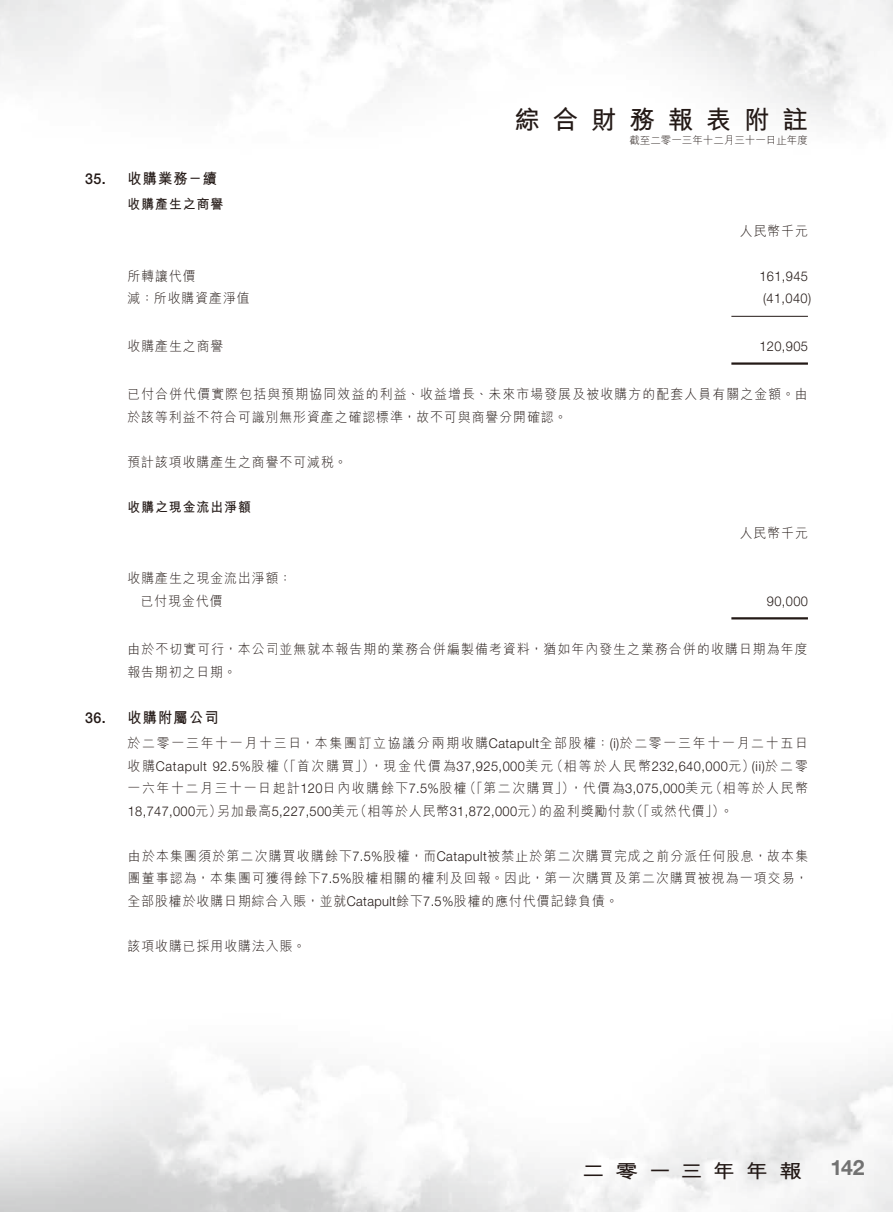
<style>
.page{position:relative;width:893px;height:1212px;background:#fff}
.page>*{position:absolute;margin:0;border:0;box-sizing:border-box;transform-origin:0 0}
.t1{font:700 25.5px "M Hei HK";letter-spacing:.5em;color:#231916}
.t2{font:700 21.15px "Helvetica Neue LT Std";color:#727272}
.t3{font:700 19.05px "M Hei HK";letter-spacing:.455em;color:#231916;scale:1.2 1}
.t4{font:700 15px "M Hei HK";letter-spacing:.08em;color:#231916;scale:.95 1}
.t5{font:500 15px "Helvetica Neue LT Std";color:#231916;scale:.95 1}
.t6{font:300 13.5px/22.5px "M Hei HK";letter-spacing:.09em;color:#231916;scale:.95 1}
.t7{font:300 13.5px "Helvetica Neue LT Std";letter-spacing:.03em;color:#231916;scale:.95 1}
.t8{font:300 13.5px "M Hei HK";letter-spacing:.14em;color:#231916;scale:.95 1}
.t9{font:300 13.5px "M Hei HK";letter-spacing:.13em;color:#231916;scale:.95 1}
.t10{font:300 13.5px "Helvetica Neue LT Std";letter-spacing:.05em;color:#231916;scale:.95 1}
.t11{font:700 13.5px "M Hei HK";letter-spacing:.08em;color:#231916;scale:.95 1}
.t12{font:300 10.5px "M Hei HK";color:#231916}
.s1{font-family:"Helvetica Neue LT Std"}
.s2{font-family:"M Hei HK"}
</style>
<div class="page">
<hr style="left:731px;top:316px;width:77px;height:1px;background:#231916">
<hr style="left:731px;top:362px;width:77px;height:3px;background:#231916">
<hr style="left:731px;top:617px;width:77px;height:2px;background:#231916">
<p class="t5" style="left:85px;top:169px;width:23px">35.</p>
<p class="t5" style="left:85px;top:708px;width:23px">36.</p>
<p class="t4" style="left:128px;top:167px;width:96px">收購業務－續</p>
<p class="t11" style="left:128px;top:194px;width:102px">收購產生之商譽</p>
<p class="t6" style="left:128px;top:264px;width:73px">所轉讓代價</p>
<p class="t6" style="left:128px;top:286px;width:130px">減：所收購資產淨值</p>
<h1 class="t1" style="left:515px;top:101px;width:295px">綜合財務報表附註</h1>
<p class="t12" style="left:629px;top:133px;width:180px">截至二零一三年十二月三十一日止年度</p>
<p class="t6" style="left:740px;top:219px;width:73px">人民幣千元</p>
<p class="t7" style="left:759px;top:268px;width:53px">161,945</p>
<p class="t7" style="left:763px;top:290px;width:52px">)41,040(</p>
<p class="t6" style="left:128px;top:334px;width:102px">收購產生之商譽</p>
<p class="t6" style="left:127px;top:382px;width:718px">已付合併代價實際包括與預期協同效益的利益、收益增長、未來市場發展及被收購方的配套人員有關之金額。由於該等利益不符合可識別無形資產之確認標準，故不可與商譽分開確認。</p>
<p class="t6" style="left:127px;top:450px;width:233px">預計該項收購產生之商譽不可減稅。</p>
<p class="t11" style="left:127px;top:497px;width:131px">收購之現金流出淨額</p>
<p class="t6" style="left:740px;top:522px;width:73px">人民幣千元</p>
<p class="t6" style="left:128px;top:567px;width:174px">收購產生之現金流出淨額：</p>
<p class="t7" style="left:767px;top:593px;width:45px">90,000</p>
<p class="t7" style="left:759px;top:338px;width:53px">120,905</p>
<p class="t6" style="left:141px;top:589px;width:88px">已付現金代價</p>
<p class="t6" style="left:127px;top:637px;width:718px">由於不切實可行，本公司並無就本報告期的業務合併編製備考資料，猶如年內發生之業務合併的收購日期為年度報告期初之日期。</p>
<p class="t4" style="left:128px;top:706px;width:97px">收購附屬公司</p>
<p class="t8" style="left:128px;top:734px;width:718px">於二零一三年十一月十三日，本集團訂立協議分兩期收購<span class="s1">Catapult</span>全部股權： <span class="s1">)i(</span> 於二零一三年十一月二十五日</p>
<p class="t7" style="left:551px;top:758px;width:272px"><span class="s2">（相等於人民幣</span>232,640,000<span class="s2">元）</span>( )i i <span class="s2">於二零</span></p>
<p class="t6" style="left:276px;top:754px;width:105px">（「首次購買」）</p>
<p class="t7" style="left:370px;top:758px;width:194px"><span class="s2">，現金代價為</span>37,925,000<span class="s2">美元</span></p>
<p class="t10" style="left:128px;top:758px;width:161px"><span class="s2">收購</span>Catapult 92.5%<span class="s2">股權</span></p>
<p class="t6" style="left:463px;top:776px;width:118px">（「第二次購買」）</p>
<p class="t9" style="left:128px;top:779px;width:358px">一六年十二月三十一日起計<span class="s1">120</span>日內收購餘下<span class="s1">7.5%</span>股權</p>
<p class="t7" style="left:570px;top:780px;width:152px"><span class="s2">，代價為</span>3,075,000<span class="s2">美元</span></p>
<p class="t6" style="left:709px;top:776px;width:105px">（相等於人民幣</p>
<p class="t7" style="left:217px;top:803px;width:151px"><span class="s2">另加最高</span>5,227,500<span class="s2">美元</span></p>
<p class="t7" style="left:128px;top:803px;width:100px">18,747,000<span class="s2">元）</span></p>
<p class="t6" style="left:127px;top:844px;width:718px;text-align:justify">由於本集團須於第二次購買收購餘下<span class="s1">7.5%</span>股權，而<span class="s1">Catapult</span>被禁止於第二次購買完成之前分派任何股息，故本集團董事認為，本集團可獲得餘下<span class="s1">7.5%</span>股權相關的權利及回報。因此，第一次購買及第二次購買被視為一項交易，全部股權於收購日期綜合入賬，並就<span class="s1">Catapult</span>餘下<span class="s1">7.5%</span>股權的應付代價記錄負債。</p>
<p class="t6" style="left:128px;top:934px;width:189px">該項收購已採用收購法入賬。</p>
<p class="t7" style="left:354px;top:803px;width:201px"><span class="s2">（相等於人民幣</span>31,872,000<span class="s2">元）</span></p>
<p class="t6" style="left:539px;top:799px;width:102px">的盈利獎勵付款</p>
<p class="t6" style="left:630px;top:799px;width:101px">（「或然代價 (「</p>
<p class="t6" style="left:720px;top:799px;width:15px">。</p>
<h3 class="t3" style="left:582px;top:1157px;width:185px">二零一三年年報</h3>
<h2 class="t2" style="left:830px;top:1155px;width:36px">142</h2>
</div>
